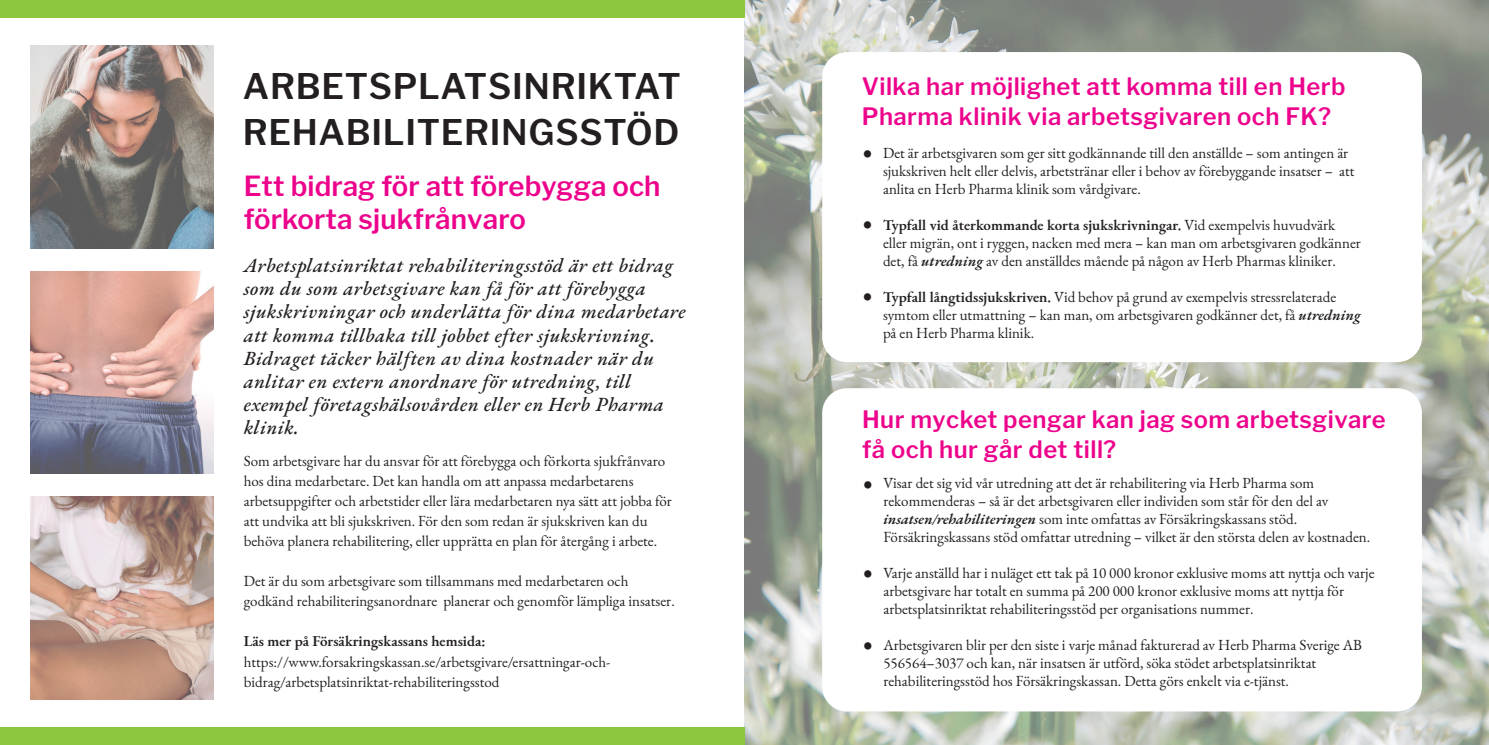
<style>
.page{position:relative;width:1489px;height:745px;background:#fff}
.page>*{position:absolute;margin:0;border:0;box-sizing:border-box;transform-origin:0 0}
.t1{font:600 35px "Libre Franklin";letter-spacing:.02em;color:#231f20}
.t2{font:600 27.5px "Libre Franklin";letter-spacing:.005em;color:#ed028c}
.t3{font:27.5px "EB Garamond";color:#231f20}
.t4{font:600 23.75px/30px "Libre Franklin";letter-spacing:.02em;color:#ed028c}
.t5{font:italic 500 20px/23.1px "EB Garamond";letter-spacing:.025em;color:#231f20}
.t6{font:15px/20px "EB Garamond";color:#231f20}
.t7{font:600 15px "EB Garamond";color:#231f20}
.s1{font-weight:400}
.s2{font-weight:600;font-style:italic}
.s3{font-weight:600}
</style>
<div class="page">
<img style="left:744px;top:0;width:744px;height:744px">
<div style="left:0;top:726px;width:744px;height:18px;background:#8bc63e"></div>
<div style="left:0;top:0;width:744px;height:18px;background:#8bc63e"></div>
<img style="left:31px;top:45px;width:182px;height:203px">
<img style="left:31px;top:271px;width:182px;height:202px">
<img style="left:31px;top:496px;width:182px;height:203px">
<div style="left:822px;top:52px;width:599px;height:310px;background:#fff;border-radius:25px"></div>
<div style="left:822px;top:388px;width:599px;height:323px;background:#fff;border-radius:25px"></div>
<p class="t1" style="left:243px;top:66px;width:439px">ARBETSPLATSINRIKTAT</p>
<p class="t1" style="left:243px;top:111px;width:438px">REHABILITERINGSSTÖD</p>
<p class="t2" style="left:244px;top:169px;width:418px">Ett bidrag för att förebygga och</p>
<p class="t2" style="left:244px;top:202px;width:284px">förkorta sjukfrånvaro</p>
<p class="t5" style="left:244px;top:254px;width:443px">Arbetsplatsinriktat rehabiliteringsstöd är ett bidrag som du som arbetsgivare kan få för att förebygga sjukskrivningar och underlätta för dina medarbetare att komma tillbaka till jobbet efter sjukskrivning.</p>
<p class="t5" style="left:244px;top:346px;width:412px">Bidraget täcker hälften av dina kostnader när du anlitar en extern anordnare för utredning, till</p>
<p class="t5" style="left:244px;top:393px;width:422px">exempel företagshälsovården eller en Herb Pharma klinik.</p>
<p class="t6" style="left:244px;top:451px;width:423px">Som arbetsgivare har du ansvar för att förebygga och förkorta sjukfrånvaro hos dina medarbetare. Det kan handla om att anpassa medarbetarens</p>
<p class="t6" style="left:244px;top:491px;width:429px">arbetsuppgifter och arbetstider eller lära medarbetaren nya sätt att jobba för att undvika att bli sjukskriven. För den som redan är sjukskriven kan du</p>
<p class="t6" style="left:244px;top:531px;width:415px">behöva planera rehabilitering, eller upprätta en plan för återgång i arbete.</p>
<p class="t6" style="left:244px;top:571px;width:386px">Det är du som arbetsgivare som tillsammans med medarbetaren och</p>
<p class="t6" style="left:244px;top:591px;width:432px">godkänd rehabiliteringsanordnare planerar och genomför lämpliga insatser.</p>
<p class="t7" style="left:244px;top:630px;width:243px">Läs mer på Försäkringskassans hemsida:</p>
<p class="t6" style="left:244px;top:651px;width:368px">https://www.forsakringskassan.se/arbetsgivare/ersattningar-och-</p>
<p class="t6" style="left:244px;top:671px;width:257px">bidrag/arbetsplatsinriktat-rehabiliteringsstod</p>
<p class="t4" style="left:861px;top:71px;width:485px">Vilka har möjlighet att komma till en Herb<br>Pharma klinik via arbetsgivaren och FK?</p>
<p class="t6" style="left:883px;top:143px;width:467px">Det är arbetsgivaren som ger sitt godkännande till den anställde – som antingen är</p>
<p class="t6" style="left:883px;top:162px;width:473px;line-height:18px">sjukskriven helt eller delvis, arbetstränar eller i behov av förebyggande insatser – att anlita en Herb Pharma klinik som vårdgivare.</p>
<p class="t7" style="left:883px;top:214px;width:453px">Typfall vid återkommande korta sjukskrivningar. <span class="s1">Vid exempelvis huvudvärk</span></p>
<p class="t6" style="left:883px;top:233px;width:479px">eller migrän, ont i ryggen, nacken med mera – kan man om arbetsgivaren godkänner</p>
<p class="t6" style="left:883px;top:251px;width:454px">det, få <span class="s2">utredning</span> av den anställdes mående på någon av Herb Pharmas kliniker.</p>
<p class="t6" style="left:883px;top:287px;width:454px"><span class="s3">Typfall långtidssjukskriven.</span> Vid behov på grund av exempelvis stressrelaterade</p>
<p class="t6" style="left:883px;top:305px;width:479px">symtom eller utmattning – kan man, om arbetsgivaren godkänner det, få <span class="s2">utredning</span></p>
<p class="t6" style="left:883px;top:323px;width:153px">på en Herb Pharma klinik.</p>
<p class="t3" style="left:862px;top:137px;width:11px">•</p>
<p class="t3" style="left:862px;top:208px;width:11px">•</p>
<p class="t3" style="left:862px;top:280px;width:11px">•</p>
<p class="t4" style="left:862px;top:404px;width:525px">Hur mycket pengar kan jag som arbetsgivare få och hur går det till?</p>
<p class="t6" style="left:883px;top:473px;width:432px">Visar det sig vid vår utredning att det är rehabilitering via Herb Pharma som</p>
<p class="t6" style="left:883px;top:491px;width:446px">rekommenderas – så är det arbetsgivaren eller individen som står för den del av</p>
<p class="t6" style="left:883px;top:509px;width:415px"><span class="s2">insatsen/rehabiliteringen</span> som inte omfattas av Försäkringskassans stöd.</p>
<p class="t6" style="left:883px;top:527px;width:488px">Försäkringskassans stöd omfattar utredning – vilket är den största delen av kostnaden.</p>
<p class="t6" style="left:883px;top:563px;width:492px">Varje anställd har i nuläget ett tak på 10 000 kronor exklusive moms att nyttja och varje</p>
<p class="t6" style="left:883px;top:581px;width:462px">arbetsgivare har totalt en summa på 200 000 kronor exklusive moms att nyttja för</p>
<p class="t6" style="left:883px;top:599px;width:371px">arbetsplatsinriktat rehabiliteringsstöd per organisations nummer.</p>
<p class="t6" style="left:883px;top:636px;width:480px;line-height:18px">Arbetsgivaren blir per den siste i varje månad fakturerad av Herb Pharma Sverige AB<br>556564–3037 och kan, när insatsen är utförd, söka stödet arbetsplatsinriktat</p>
<p class="t6" style="left:883px;top:671px;width:407px">rehabiliteringsstöd hos Försäkringskassan. Detta görs enkelt via e-tjänst.</p>
<p class="t3" style="left:863px;top:467px;width:11px">•</p>
<p class="t3" style="left:863px;top:556px;width:11px">•</p>
<p class="t3" style="left:863px;top:628px;width:11px">•</p>
</div>
